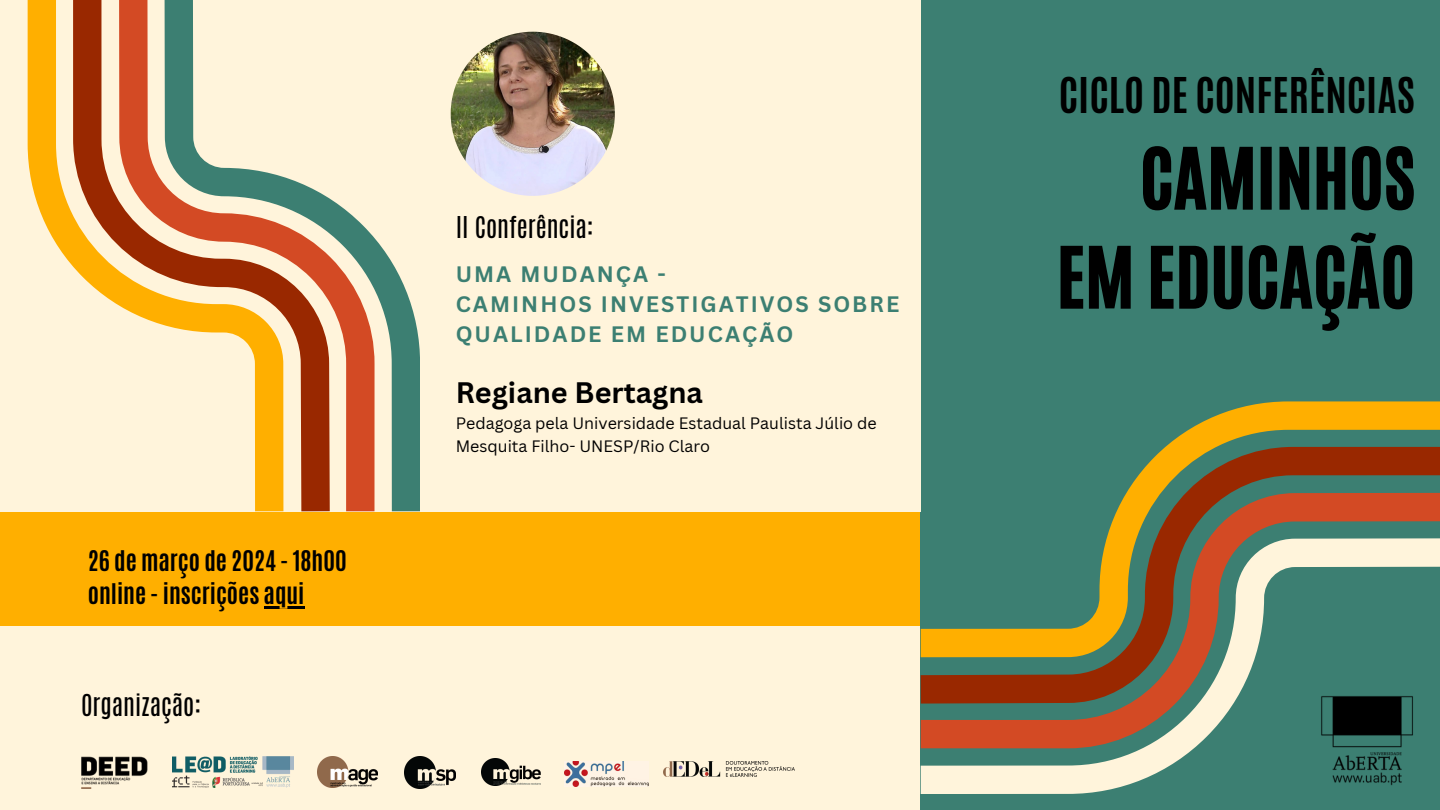
<style>
.page{position:relative;width:1440px;height:810px;background:#fff}
.page>*{position:absolute;margin:0;border:0;box-sizing:border-box;transform-origin:0 0}
.t1{font:71.1px/99px "CA Generated";color:#000;text-align:right}
.t2{font:700 41.2px "Antonio";color:#000}
.t3{font:700 28.8px "Canva Sans";color:#000}
.t4{font:25.1px "Antonio";color:#000}
.t5{font:700 23.8px/33px "Antonio";color:#000}
.t6{font:700 21.8px/30px "Canva Sans";letter-spacing:.095em;color:#3c7f72}
.t7{font:16.1px/22.5px "Canva Sans";color:#000}
</style>
<div class="page">
<div style="left:0;top:512px;width:985px;height:115px;background:#ffaf00"></div>
<div style="left:0;top:627px;width:933px;height:183px;background:#fff4db"></div>
<div style="left:920px;top:0;width:520px;height:810px;background:#3c7f72"></div>
<svg style="left:1165px;top:401px;width:275px;height:46px;fill:#ffaf00"></svg>
<svg style="left:1126px;top:447px;width:314px;height:46px"></svg>
<svg style="left:1106px;top:493px;width:334px;height:45px"></svg>
<svg style="left:921px;top:538px;width:519px;height:256px"></svg>
<div style="left:0;top:0;width:920px;height:512px;background:#fff4db"></div>
<img style="left:451px;top:32px;width:164px;height:164px">
<img style="left:81px;top:757px;width:67px;height:31px">
<img style="left:173px;top:757px;width:120px;height:30px">
<img style="left:318px;top:757px;width:60px;height:30px">
<img style="left:404px;top:757px;width:52px;height:31px">
<img style="left:482px;top:758px;width:58px;height:28px">
<img style="left:565px;top:762px;width:84px;height:24px">
<img style="left:664px;top:762px;width:130px;height:15px">
<img style="left:1305px;top:682px;width:123px;height:112px">
<hr style="left:264px;top:606px;width:40px;height:2px;background:#000">
<svg style="left:28px;top:0;width:45px;height:267px;fill:#ffaf00"></svg>
<svg style="left:73px;top:0;width:46px;height:306px"></svg>
<svg style="left:119px;top:0;width:45px;height:325px"></svg>
<svg style="left:164px;top:0;width:256px;height:511px"></svg>
<p class="t5" style="left:88px;top:545px;width:260px">26 de março de 2024 - 18h00 online - inscrições aqui</p>
<p class="t4" style="left:81px;top:687px;width:122px">Organização:</p>
<p class="t4" style="left:456px;top:209px;width:140px">II Conferência:</p>
<p class="t6" style="left:456px;top:259px;width:445px">UMA MUDANÇA -<br>CAMINHOS INVESTIGATIVOS SOBRE<br>QUALIDADE EM EDUCAÇÃO</p>
<h4 class="t3" style="left:456px;top:372px;width:249px">Regiane Bertagna</h4>
<p class="t7" style="left:456px;top:412px;width:423px">Pedagoga pela Universidade Estadual Paulista Júlio de<br>Mesquita Filho- UNESP/Rio Claro</p>
<p class="t2" style="left:1059px;top:66px;width:358px">CICLO DE CONFERÊNCIAS</p>
<h3 class="t1" style="left:1057px;top:129px;width:360px">CAMINHOS<br>EM EDUCAÇÃO</h3>
</div>
